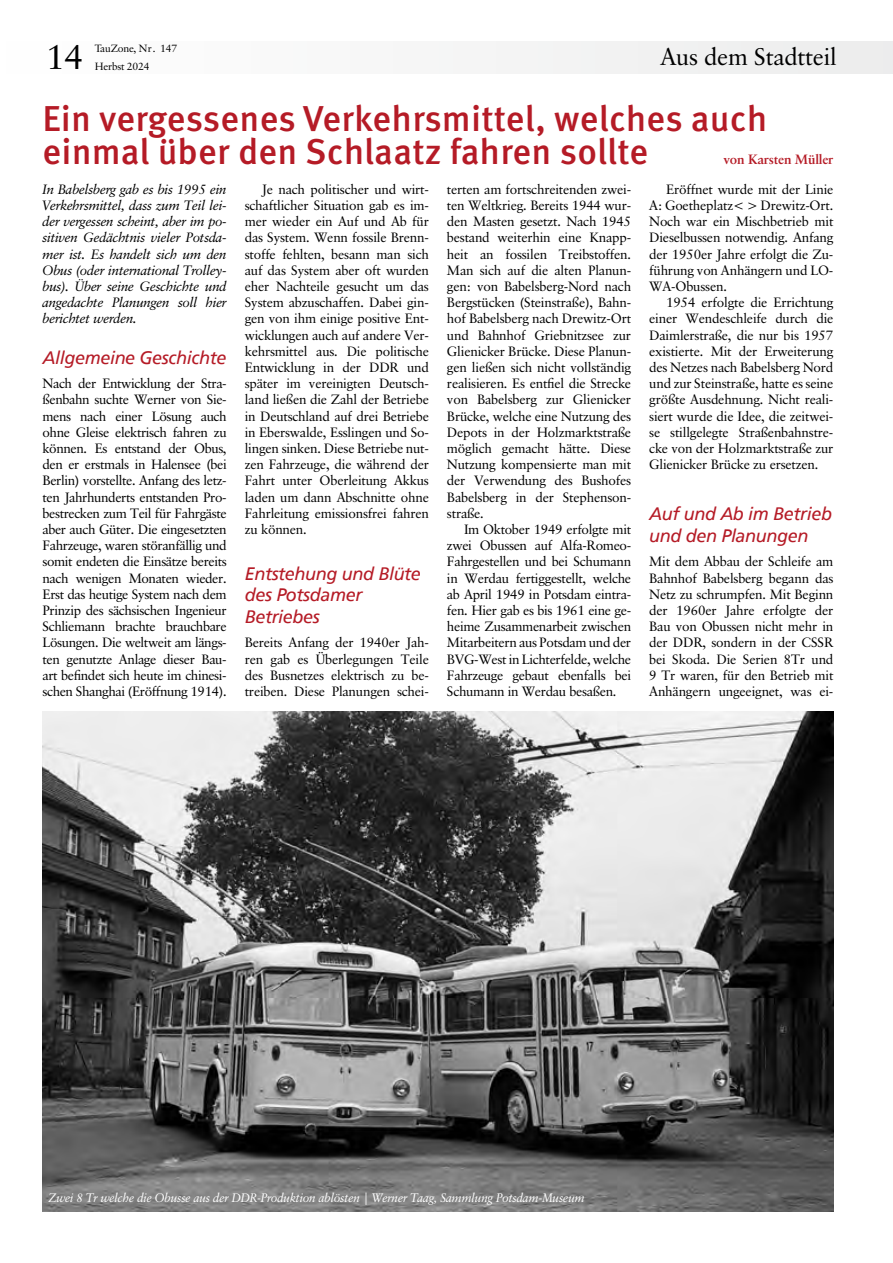
<style>
.page{position:relative;width:893px;height:1263px;background:#fff}
.page>*{position:absolute;margin:0;border:0;box-sizing:border-box;transform-origin:0 0}
.t1{font:500 36px/33px "Meta OT";letter-spacing:.005em;color:#b51b26}
.t2{font:34.5px "Classical Garamond BT";color:#000}
.t3{font:24px "Classical Garamond BT";letter-spacing:-.01em;color:#000}
.Subheader{font:italic 18px/21.6px "Frutiger";letter-spacing:-.02em;color:#b51b26}
.Fließtext{font:13.5px/16.2px "Classical Garamond BT";letter-spacing:-.015em;color:#000;text-align:justify}
.Fließtext_Einrückung{font:13.5px/16.2px "Classical Garamond BT";letter-spacing:-.015em;color:#000;text-align:justify}
.Fließtext-2{font:italic 13.5px/16.2px "Classical Garamond BT";letter-spacing:-.02em;color:#000;text-align:justify}
.t4{font:700 13.5px "Classical Garamond BT";letter-spacing:-.015em;color:#b51b26}
.Bildunterschrift{font:italic 12.3px "Classical Garamond BT";letter-spacing:-.015em;color:#fff}
.t5{font:10.5px "Classical Garamond BT";letter-spacing:-.02em;color:#000}
</style>
<div class="page">
<div style="left:0;top:41px;width:893px;height:33px;background:#f5f6f6"></div>
<img style="left:43px;top:711px;width:790px;height:501px">
<h2 class="t2" style="left:46px;top:36px;width:39px">14</h2>
<p class="t5" style="left:95px;top:42px;width:84px">TauZone, Nr. 147</p>
<p class="t5" style="left:95px;top:60px;width:56px">Herbst 2024</p>
<h3 class="t3" style="left:660px;top:42px;width:178px">Aus dem Stadtteil</h3>
<p class="t1" style="left:43px;top:102px;width:726px">Ein vergessenes Verkehrsmittel, welches auch einmal über den Schlaatz fahren sollte</p>
<p class="t4" style="left:723px;top:151px;width:112px">von Karsten Müller</p>
<p class="Fließtext-2" style="left:43px;top:181px;width:186px">In Babelsberg gab es bis 1995 ein Verkehrsmittel, dass zum Teil lei&shy;der vergessen scheint, aber im po&shy;sitiven Gedächtnis vieler Potsda&shy;mer ist. Es handelt sich um den Obus (oder international Trolley&shy;bus). Über seine Geschichte und angedachte Planungen soll hier berichtet werden.</p>
<p class="Subheader" style="left:43px;top:347px;width:185px">Allgemeine Geschichte</p>
<p class="Fließtext" style="left:43px;top:375px;width:186px">Nach der Entwicklung der Stra&shy;ßenbahn suchte Werner von Sie&shy;mens nach einer Lösung auch ohne Gleise elektrisch fahren zu können. Es entstand der Obus, den er erstmals in Halensee (bei Berlin) vorstellte. Anfang des letz&shy;ten Jahrhunderts entstanden Pro&shy;bestrecken zum Teil für Fahrgäste aber auch Güter. Die eingesetzten Fahrzeuge, waren störanfällig und somit endeten die Einsätze bereits nach wenigen Monaten wieder.<br>Erst das heutige System nach dem Prinzip des sächsischen Ingenieur Schliemann brachte brauchbare Lösungen. Die weltweit am längs&shy;ten genutzte Anlage dieser Bau&shy;art befindet sich heute im chinesi&shy;schen Shanghai (Eröffnung 1914).</p>
<p class="Fließtext_Einrückung" style="left:245px;top:181px;width:186px;text-indent:17px">Je nach politischer und wirt&shy;schaftlicher Situation gab es im&shy;mer wieder ein Auf und Ab für das System. Wenn fossile Brenn&shy;stoffe fehlten, besann man sich auf das System aber oft wurden eher Nachteile gesucht um das System abzuschaffen. Dabei gin&shy;gen von ihm einige positive Ent&shy;wicklungen auch auf andere Ver&shy;kehrsmittel aus. Die politische Entwicklung in der DDR und später im vereinigten Deutsch&shy;land ließen die Zahl der Betriebe in Deutschland auf drei Betriebe in Eberswalde, Esslingen und So&shy;lingen sinken. Diese Betriebe nut&shy;zen Fahrzeuge, die während der Fahrt unter Oberleitung Akkus laden um dann Abschnitte ohne Fahrleitung emissionsfrei fahren zu können.</p>
<p class="Subheader" style="left:245px;top:563px;width:178px">Entstehung und Blüte des Potsdamer<br>Betriebes</p>
<p class="Fließtext" style="left:245px;top:634px;width:186px">Bereits Anfang der 1940er Jah&shy;ren gab es Überlegungen Teile des Busnetzes elektrisch zu be&shy;treiben. Diese Planungen schei-</p>
<p class="Fließtext" style="left:447px;top:181px;width:186px">terten am fortschreitenden zwei&shy;ten Weltkrieg. Bereits 1944 wur&shy;den Masten gesetzt. Nach 1945 bestand weiterhin eine Knapp&shy;heit an fossilen Treibstoffen.<br>Man sich auf die alten Planun&shy;gen: von Babelsberg-Nord nach Bergstücken (Steinstraße), Bahn&shy;hof Babelsberg nach Drewitz-Ort und Bahnhof Griebnitzsee zur Glienicker Brücke. Diese Planun&shy;gen ließen sich nicht vollständig realisieren. Es entfiel die Strecke von Babelsberg zur Glienicker Brücke, welche eine Nutzung des Depots in der Holzmarktstraße möglich gemacht hätte. Diese Nutzung kompensierte man mit der Verwendung des Bushofes Babelsberg in der Stephenson&shy;straße.</p>
<p class="Fließtext_Einrückung" style="left:447px;top:521px;width:186px;text-indent:17px">Im Oktober 1949 erfolgte mit zwei Obussen auf Alfa-Romeo-Fahrgestellen und bei Schumann in Werdau fertiggestellt, welche ab April 1949 in Potsdam eintra&shy;fen. Hier gab es bis 1961 eine ge&shy;heime Zusammenarbeit zwischen Mitarbeitern aus Potsdam und der BVG-West in Lichterfelde, welche Fahrzeuge gebaut ebenfalls bei Schumann in Werdau besaßen.</p>
<p class="Fließtext_Einrückung" style="left:649px;top:181px;width:186px;text-indent:17px">Eröffnet wurde mit der Linie A: Goetheplatz&lt; &gt; Drewitz-Ort.<br>Noch war ein Mischbetrieb mit Dieselbussen notwendig. Anfang der 1950er Jahre erfolgt die Zu&shy;führung von Anhängern und LO-WA-Obussen.</p>
<p class="Fließtext_Einrückung" style="left:649px;top:294px;width:186px;text-indent:17px">1954 erfolgte die Errichtung einer Wendeschleife durch die Daimlerstraße, die nur bis 1957 existierte. Mit der Erweiterung des Netzes nach Babelsberg Nord und zur Steinstraße, hatte es seine größte Ausdehnung. Nicht reali&shy;siert wurde die Idee, die zeitwei&shy;se stillgelegte Straßenbahnstre&shy;cke von der Holzmarktstraße zur Glienicker Brücke zu ersetzen.</p>
<p class="Subheader" style="left:649px;top:503px;width:184px">Auf und Ab im Betrieb und den Planungen</p>
<p class="Fließtext" style="left:649px;top:553px;width:186px">Mit dem Abbau der Schleife am Bahnhof Babelsberg begann das Netz zu schrumpfen. Mit Beginn der 1960er Jahre erfolgte der Bau von Obussen nicht mehr in der DDR, sondern in der CSSR bei Skoda. Die Serien 8Tr und 9 Tr waren, für den Betrieb mit Anhängern ungeeignet, was ei-</p>
<p class="Bildunterschrift" style="left:49px;top:1190px;width:537px">Zwei 8 Tr welche die Obusse aus der DDR-Produktion ablösten | Werner Taag, Sammlung Potsdam-Museum</p>
</div>
